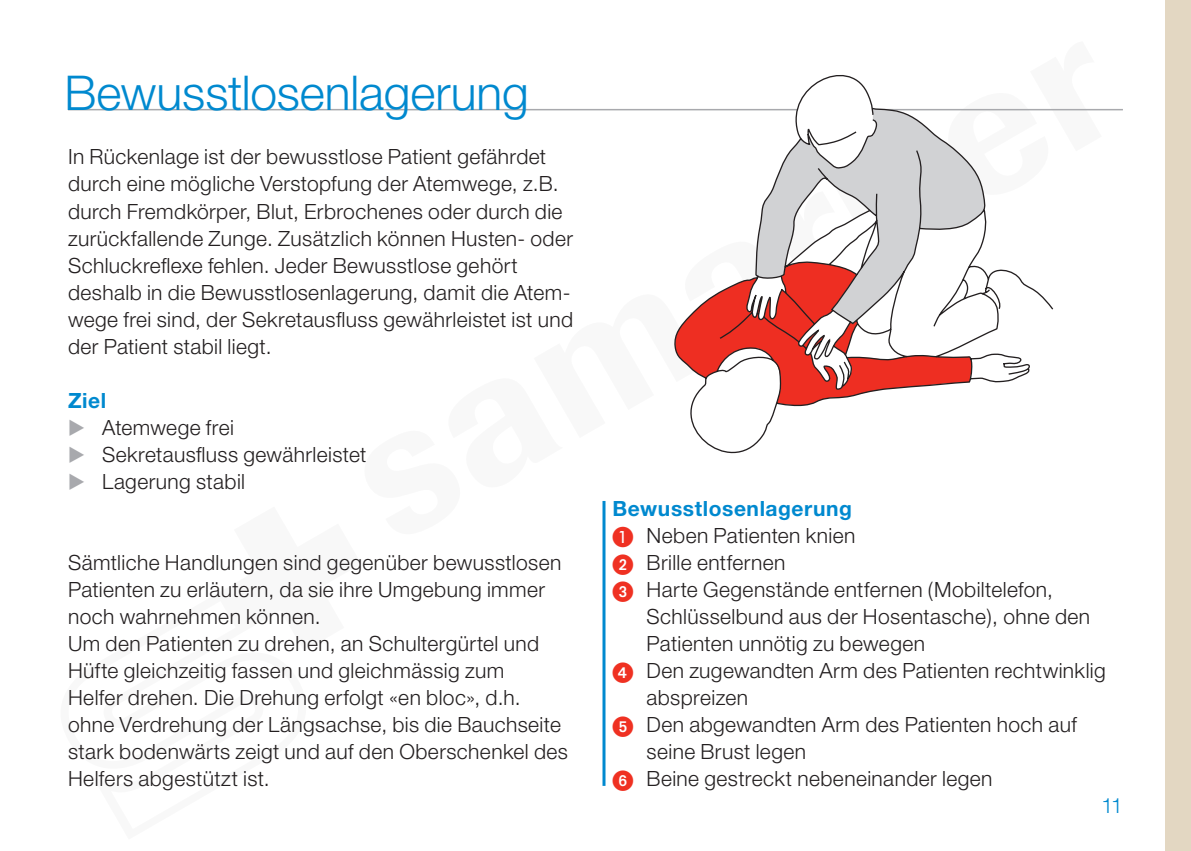
<style>
.page{position:relative;width:1191px;height:851px;background:#fff}
.page>*{position:absolute;margin:0;border:0;box-sizing:border-box;transform-origin:0 0}
.t1{font:300 48px "Helvetica Neue";letter-spacing:-.005em;color:#0089cf}
.t2{font:300 21px/27px "Helvetica Neue";letter-spacing:.02em;color:#231f20}
.t3{font:700 21px "Helvetica Neue";letter-spacing:.025em;color:#0089cf}
.t4{font:300 21px "Helvetica Neue";color:#0089cf}
.s1{font-family:"European Pi One";font-weight:400;color:#ef3122}
</style>
<div class="page">
<hr style="left:68px;top:109px;width:1055px;height:1px;background:#a8a9ad">
<hr style="left:602px;top:501px;width:3px;height:284px;background:#0089cf">
<div style="left:1165px;top:0;width:26px;height:850px;background:#e3d7c2"></div>
<svg style="left:351px;top:75px;width:772px;height:472px"></svg>
<h1 class="t1" style="left:65px;top:64px;width:465px">Bewusstlosenlagerung</h1>
<p class="t2" style="left:68px;top:143px;width:506px">In Rückenlage ist der bewusstlose Patient gefährdet durch eine mögliche Verstopfung der Atemwege, z.B. durch Fremdkörper, Blut, Erbrochenes oder durch die zurückfallende Zunge. Zusätzlich können Husten- oder Schluckreflexe fehlen. Jeder Bewusstlose gehört deshalb in die Bewusstlosenlagerung, damit die Atem&shy;wege frei sind, der Sekretausfluss gewährleistet ist und der Patient stabil liegt.</p>
<p class="t3" style="left:68px;top:387px;width:40px">Ziel</p>
<p class="t2" style="left:102px;top:413px;width:266px">Atemwege frei<br>Sekretausfluss gewährleistet<br>Lagerung stabil</p>
<p class="t2" style="left:68px;top:548px;width:501px">Sämtliche Handlungen sind gegenüber bewusstlosen Patienten zu erläutern, da sie ihre Umgebung immer noch wahrnehmen können.<br>Um den Patienten zu drehen, an Schultergürtel und Hüfte gleichzeitig fassen und gleichmässig zum<br>Helfer drehen. Die Drehung erfolgt «en bloc», d.h. ohne Verdrehung der Längsachse, bis die Bauchseite stark bodenwärts zeigt und auf den Oberschenkel des Helfers abgestützt ist.</p>
<p class="t3" style="left:612px;top:495px;width:241px">Bewusstlosenlagerung</p>
<p class="t2" style="left:646px;top:521px;width:210px">Neben Patienten knien</p>
<p class="t2" style="left:612px;top:548px;width:174px"><span class="s1">2</span> Brille entfernen</p>
<p class="t2" style="left:612px;top:575px;width:442px"><span class="s1">3</span> Harte Gegenstände entfernen (Mobiltelefon,</p>
<p class="t2" style="left:646px;top:602px;width:445px">Schlüsselbund aus der Hosentasche), ohne den</p>
<p class="t2" style="left:646px;top:629px;width:280px">Patienten unnötig zu bewegen</p>
<p class="t2" style="left:612px;top:656px;width:495px"><span class="s1">4</span> Den zugewandten Arm des Patienten rechtwinklig</p>
<p class="t2" style="left:646px;top:683px;width:103px">abspreizen</p>
<p class="t2" style="left:612px;top:710px;width:466px"><span class="s1">5</span> Den abgewandten Arm des Patienten hoch auf</p>
<p class="t2" style="left:646px;top:737px;width:161px">seine Brust legen</p>
<p class="t2" style="left:612px;top:764px;width:381px"><span class="s1">6</span> Beine gestreckt nebeneinander legen</p>
<p class="t4" style="left:1101px;top:792px;width:23px">11</p>
</div>
